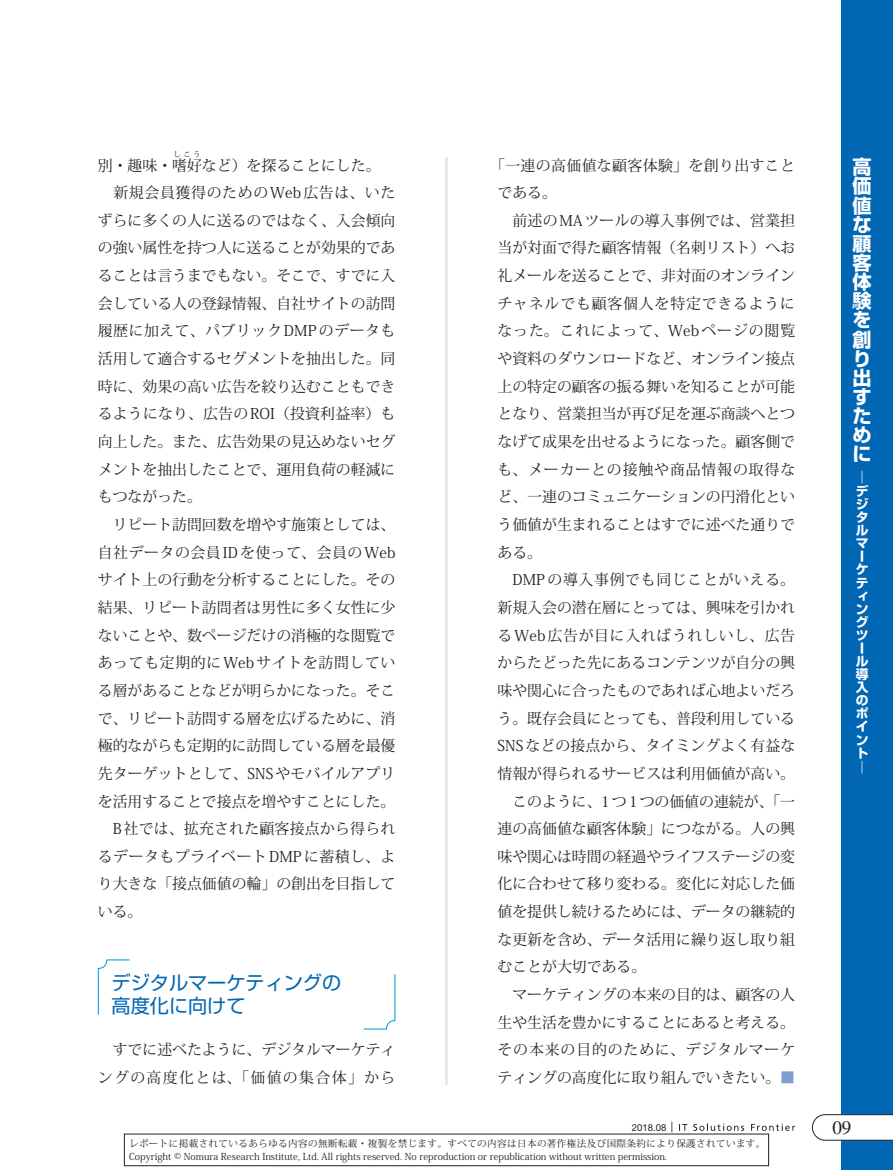
<style>
.page{position:relative;width:893px;height:1170px;background:#fff}
.page>*{position:absolute;margin:0;border:0;box-sizing:border-box;transform-origin:0 0}
.t1{font:19.2px/23.4px "Shin Go Pro";color:#0166b3}
.t2{font:700 19.2px/19.2px "Shin Go Pro";color:#fff}
.t3{font:19.2px "Times LT Std";color:#231f20}
.t4{font:14.85px/27.6px "Koz Min Std";color:#231f20}
.t5{font:700 12.75px/13px "Shin Go Pro";color:#fff}
.t6{font:700 12.75px/14.4px "Shin Go Pro";color:#fff;scale:1.25 1}
.t7{font:9.6px/12.8px "Koz Min Pro";color:#231f20}
.t8{font:9.6px "Helvetica Neue LT Std";color:#231f20}
.t9{font:7.5px "Koz Min Std";color:#231f20}
.s1{color:#7e9ed2}
.s2{font-size:10.65px}
</style>
<div class="page">
<div style="left:842px;top:0;width:51px;height:1169px;background:#0166b3"></div>
<svg style="left:812px;top:1114px;width:81px;height:26px"></svg>
<svg style="left:679px;top:1124px;width:8px;height:6px"></svg>
<svg style="left:693px;top:1123px;width:51px;height:7px"></svg>
<svg style="left:751px;top:1123px;width:44px;height:7px"></svg>
<hr style="left:445px;top:157px;width:3px;height:927px;background:#e3e1d9">
<svg style="left:363px;top:974px;width:33px;height:56px"></svg>
<svg style="left:97px;top:959px;width:33px;height:56px"></svg>
<p class="t9" style="left:173px;top:149px;width:29px">しこう</p>
<p class="t4" style="left:98px;top:179px;width:299px">　新規会員獲得のためのWeb広告は、いたずらに多くの人に送るのではなく、入会傾向の強い属性を持つ人に送ることが効果的であることは言うまでもない。そこで、すでに入会している人の登録情報、自社サイトの訪問履歴に加えて、パブリックDMPのデータも活用して適合するセグメントを抽出した。同時に、効果の高い広告を絞り込むこともできるようになり、広告のROI（投資利益率）も向上した。また、広告効果の見込めないセグメントを抽出したことで、運用負荷の軽減にもつながった。<br>　リピート訪問回数を増やす施策としては、自社データの会員IDを使って、会員のWebサイト上の行動を分析することにした。その結果、リピート訪問者は男性に多く女性に少ないことや、数ページだけの消極的な閲覧であっても定期的にWebサイトを訪問している層があることなどが明らかになった。そこで、リピート訪問する層を広げるために、消極的ながらも定期的に訪問している層を最優先ターゲットとして、SNSやモバイルアプリを活用することで接点を増やすことにした。　B社では、拡充された顧客接点から得られるデータもプライベートDMPに蓄積し、より大きな「接点価値の輪」の創出を目指している。</p>
<p class="t4" style="left:98px;top:151px;width:284px">別・趣味・嗜好など）を探ることにした。</p>
<p class="t1" style="left:112px;top:968px;width:231px">デジタルマーケティングの高度化に向けて</p>
<p class="t4" style="left:98px;top:1036px;width:299px">　すでに述べたように、デジタルマーケティングの高度化とは、「価値の集合体」から</p>
<p class="t4" style="left:497px;top:151px;width:299px;text-indent:-7px">「一連の高価値な顧客体験」を創り出すことである。<br>　前述のMAツールの導入事例では、営業担当が対面で得た顧客情報（名刺リスト）へお礼メールを送ることで、非対面のオンラインチャネルでも顧客個人を特定できるようになった。これによって、Webページの閲覧や資料のダウンロードなど、オンライン接点上の特定の顧客の振る舞いを知ることが可能となり、営業担当が再び足を運ぶ商談へとつなげて成果を出せるようになった。顧客側でも、メーカーとの接触や商品情報の取得など、一連のコミュニケーションの円滑化という価値が生まれることはすでに述べた通りである。<br>　DMPの導入事例でも同じことがいえる。新規入会の潜在層にとっては、興味を引かれるWeb広告が目に入ればうれしいし、広告からたどった先にあるコンテンツが自分の興味や関心に合ったものであれば心地よいだろう。既存会員にとっても、普段利用している<br>SNSなどの接点から、タイミングよく有益な情報が得られるサービスは利用価値が高い。　このように、1つ1つの価値の連続が、「一連の高価値な顧客体験」につながる。人の興味や関心は時間の経過やライフステージの変化に合わせて移り変わる。変化に対応した価値を提供し続けるためには、データの継続的な更新を含め、データ活用に繰り返し取り組むことが大切である。<br>　マーケティングの本来の目的は、顧客の人生や生活を豊かにすることにあると考える。その本来の目的のために、デジタルマーケティングの高度化に取り組んでいきたい。<span class="s1">■</span></p>
<p class="t2" style="left:853px;top:155px;width:20px">高価値な顧客体験を創り出すために</p>
<p class="t6" style="left:854px;top:468px;width:13px">│デ</p>
<p class="t5" style="left:856px;top:496px;width:14px">ジタルマーケティングツール導入のポイント</p>
<p class="t6" style="left:854px;top:758px;width:8px">│</p>
<p class="t8" style="left:632px;top:1121px;width:43px">2018.08 <span class="s2">|</span></p>
<p class="t3" style="left:832px;top:1116px;width:21px">09</p>
<p class="t7" style="left:129px;top:1136px;width:638px">レポートに掲載されているあらゆる内容の無断転載・複製を禁じます。すべての内容は日本の著作権法及び国際条約により保護されています。<br>Copyright © Nomura Research Institute, Ltd. All rights reserved. No reproduction or republication without written permission.</p>
</div>
